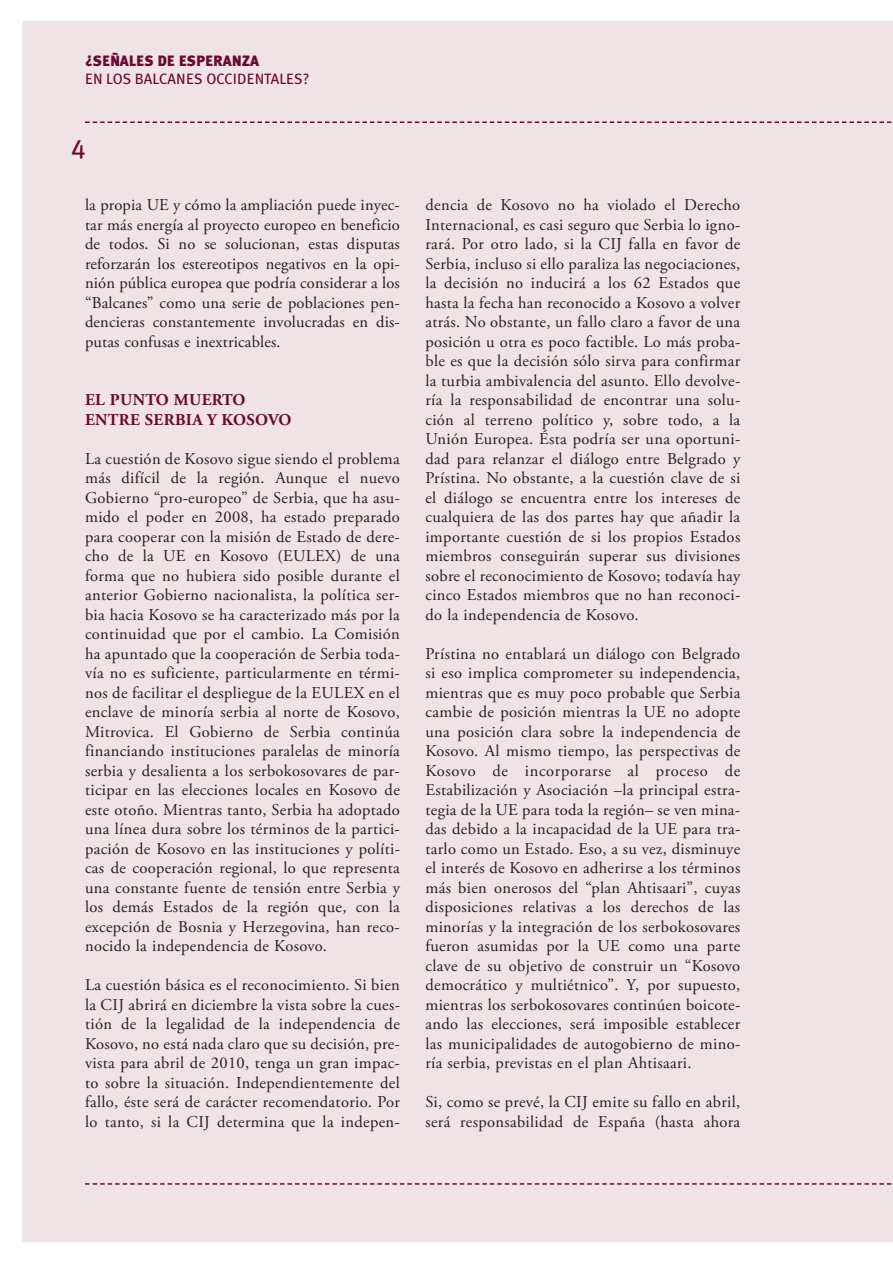
<style>
.page{position:relative;width:893px;height:1263px;background:#fff}
.page>*{position:absolute;margin:0;border:0;box-sizing:border-box;transform-origin:0 0}
.t1{font:27px "Meta Plus Book Caps";color:#6c0932}
.t2{font:16.5px/19.5px "Adobe Garamond Pro";letter-spacing:.02em;color:#231f20;text-align:justify}
.t3{font:700 16.5px/19.5px "Adobe Garamond Pro";letter-spacing:.02em;color:#6c0932}
.t4{font:15px "Meta Plus";color:#6c0932}
.t5{font:900 15px "Meta Plus";color:#6c0932}
</style>
<div class="page">
<div style="left:22px;top:22px;width:871px;height:1220px;background:#efe3e5"></div>
<svg style="left:85px;top:121px;width:807px;height:2px"></svg>
<svg style="left:85px;top:1183px;width:807px;height:2px"></svg>
<p class="t5" style="left:85px;top:52px;width:175px">¿SEÑALES DE ESPERANZA</p>
<p class="t4" style="left:85px;top:70px;width:226px">EN LOS BALCANES OCCIDENTALES?</p>
<h1 class="t1" style="left:71px;top:133px;width:16px">4</h1>
<p class="t2" style="left:85px;top:196px;width:316px">la propia UE y cómo la ampliación puede inyec&shy;tar más energía al proyecto europeo en beneficio de todos. Si no se solucionan, estas disputas reforzarán los estereotipos negativos en la opi&shy;nión pública europea que podría considerar a los “Balcanes” como una serie de poblaciones pen&shy;dencieras constantemente involucradas en dis&shy;putas confusas e inextricables.</p>
<p class="t3" style="left:85px;top:391px;width:208px">EL PUNTO MUERTO<br>ENTRE SERBIA Y KOSOVO</p>
<p class="t2" style="left:85px;top:450px;width:316px">La cuestión de Kosovo sigue siendo el problema más difícil de la región. Aunque el nuevo Gobierno “pro-europeo” de Serbia, que ha asu&shy;mido el poder en 2008, ha estado preparado para cooperar con la misión de Estado de dere&shy;cho de la UE en Kosovo (EULEX) de una forma que no hubiera sido posible durante el anterior Gobierno nacionalista, la política ser&shy;bia hacia Kosovo se ha caracterizado más por la continuidad que por el cambio. La Comisión ha apuntado que la cooperación de Serbia toda&shy;vía no es suficiente, particularmente en térmi&shy;nos de facilitar el despliegue de la EULEX en el enclave de minoría serbia al norte de Kosovo, Mitrovica. El Gobierno de Serbia continúa financiando instituciones paralelas de minoría serbia y desalienta a los serbokosovares de par&shy;ticipar en las elecciones locales en Kosovo de este otoño. Mientras tanto, Serbia ha adoptado una línea dura sobre los términos de la partici&shy;pación de Kosovo en las instituciones y políti&shy;cas de cooperación regional, lo que representa una constante fuente de tensión entre Serbia y los demás Estados de la región que, con la excepción de Bosnia y Herzegovina, han reco&shy;nocido la independencia de Kosovo.</p>
<p class="t2" style="left:85px;top:977px;width:316px">La cuestión básica es el reconocimiento. Si bien la CIJ abrirá en diciembre la vista sobre la cues&shy;tión de la legalidad de la independencia de Kosovo, no está nada claro que su decisión, pre&shy;vista para abril de 2010, tenga un gran impac&shy;to sobre la situación. Independientemente del fallo, éste será de carácter recomendatorio. Por lo tanto, si la CIJ determina que la indepen-</p>
<p class="t2" style="left:425px;top:197px;width:316px">dencia de Kosovo no ha violado el Derecho Internacional, es casi seguro que Serbia lo igno&shy;rará. Por otro lado, si la CIJ falla en favor de Serbia, incluso si ello paraliza las negociaciones, la decisión no inducirá a los 62 Estados que hasta la fecha han reconocido a Kosovo a volver atrás. No obstante, un fallo claro a favor de una posición u otra es poco factible. Lo más proba&shy;ble es que la decisión sólo sirva para confirmar la turbia ambivalencia del asunto. Ello devolve&shy;ría la responsabilidad de encontrar una solu&shy;ción al terreno político y, sobre todo, a la Unión Europea. Ésta podría ser una oportuni&shy;dad para relanzar el diálogo entre Belgrado y Prístina. No obstante, a la cuestión clave de si el diálogo se encuentra entre los intereses de cualquiera de las dos partes hay que añadir la importante cuestión de si los propios Estados miembros conseguirán superar sus divisiones sobre el reconocimiento de Kosovo; todavía hay cinco Estados miembros que no han reconoci&shy;do la independencia de Kosovo.</p>
<p class="t2" style="left:425px;top:645px;width:316px">Prístina no entablará un diálogo con Belgrado si eso implica comprometer su independencia, mientras que es muy poco probable que Serbia cambie de posición mientras la UE no adopte una posición clara sobre la independencia de Kosovo. Al mismo tiempo, las perspectivas de Kosovo de incorporarse al proceso de Estabilización y Asociación –la principal estra&shy;tegia de la UE para toda la región– se ven mina&shy;das debido a la incapacidad de la UE para tra&shy;tarlo como un Estado. Eso, a su vez, disminuye el interés de Kosovo en adherirse a los términos más bien onerosos del “plan Ahtisaari”, cuyas disposiciones relativas a los derechos de las minorías y la integración de los serbokosovares fueron asumidas por la UE como una parte clave de su objetivo de construir un “Kosovo democrático y multiétnico”. Y, por supuesto, mientras los serbokosovares continúen boicote&shy;ando las elecciones, será imposible establecer las municipalidades de autogobierno de mino&shy;ría serbia, previstas en el plan Ahtisaari.</p>
<p class="t2" style="left:425px;top:1094px;width:316px">Si, como se prevé, la CIJ emite su fallo en abril, será responsabilidad de España (hasta ahora</p>
</div>
